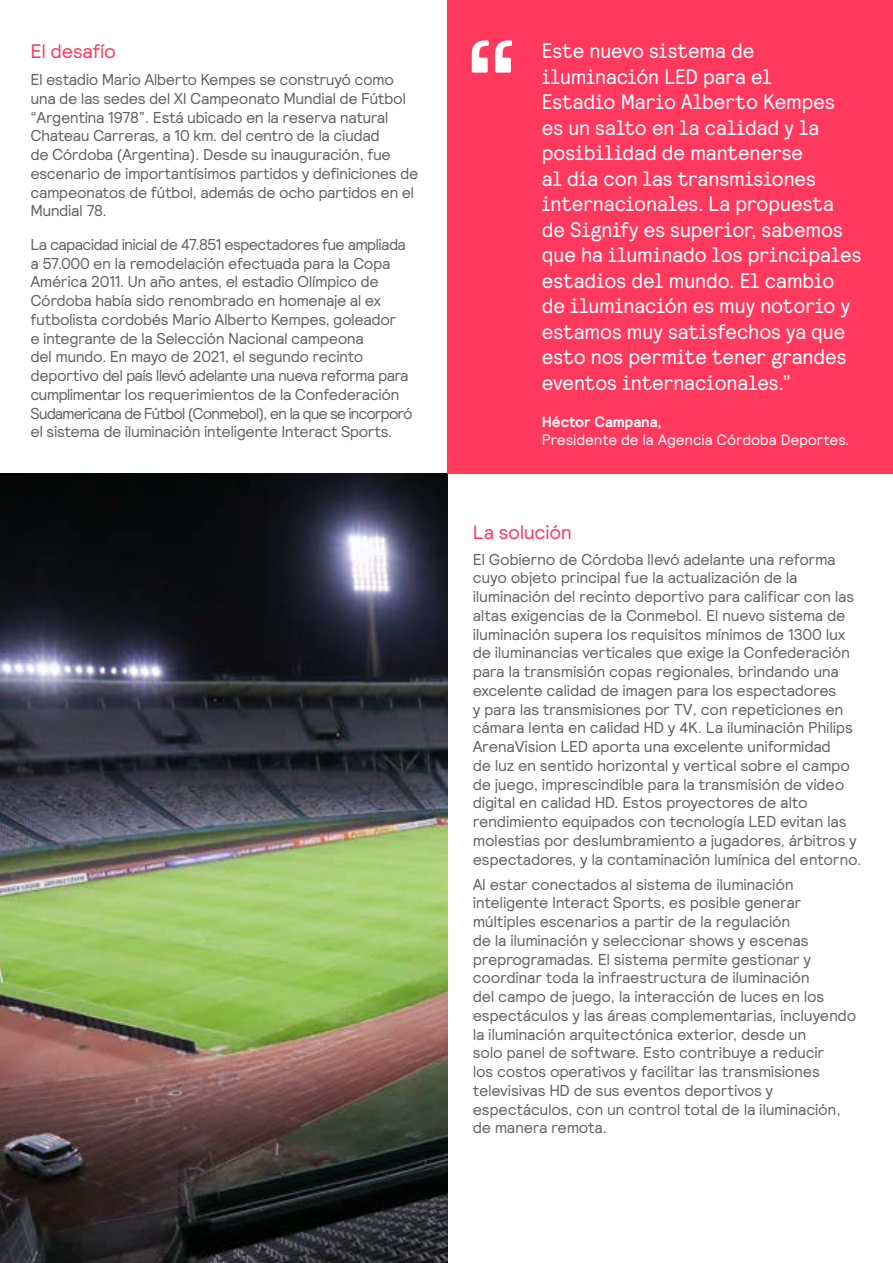
<style>
.page{position:relative;width:893px;height:1263px;background:#fff}
.page>*{position:absolute;margin:0;border:0;box-sizing:border-box;transform-origin:0 0}
.t1{font:155.25px "Relative";color:#fff}
.t2{font:21px/25.5px "Relative Faux";letter-spacing:-.005em;color:#fff}
.t3{font:19.5px "Relative";letter-spacing:-.015em;color:#ff385e}
.t4{font:15.75px/18.8px "Relative";letter-spacing:-.025em;color:#636367}
.t5{font:15px "Relative";letter-spacing:-.01em;color:#fff}
.t6{font:700 15px "Relative";letter-spacing:-.01em;color:#fff}
</style>
<div class="page">
<img style="left:0;top:474px;width:447px;height:789px">
<div style="left:447px;top:0;width:446px;height:474px;background:#ff385e"></div>
<p class="t3" style="left:31px;top:38px;width:87px">El desafío</p>
<p class="t4" style="left:31px;top:70px;width:389px">El estadio Mario Alberto Kempes se construyó como una de las sedes del XI Campeonato Mundial de Fútbol “Argentina 1978”. Está ubicado en la reserva natural Chateau Carreras, a 10 km. del centro de la ciudad<br>de Córdoba (Argentina). Desde su inauguración, fue escenario de importantísimos partidos y definiciones de campeonatos de fútbol, además de ocho partidos en el Mundial 78.</p>
<p class="t4" style="left:31px;top:235px;width:384px">La capacidad inicial de 47.851 espectadores fue ampliada a 57.000 en la remodelación efectuada para la Copa América 2011. Un año antes, el estadio Olímpico de Córdoba había sido renombrado en homenaje al ex futbolista cordobés Mario Alberto Kempes, goleador<br>e integrante de la Selección Nacional campeona<br>del mundo. En mayo de 2021, el segundo recinto deportivo del país llevó adelante una nueva reforma para cumplimentar los requerimientos de la Confederación Sudamericana de Fútbol (Conmebol), en la que se incorporó el sistema de iluminación inteligente Interact Sports.</p>
<h1 class="t1" style="left:460px;top:-6px;width:65px">“</h1>
<p class="t2" style="left:542px;top:38px;width:321px">Este nuevo sistema de iluminación LED para el<br>Estadio Mario Alberto Kempes<br>es un salto en la calidad y la posibilidad de mantenerse<br>al día con las transmisiones internacionales. La propuesta de Signify es superior, sabemos que ha iluminado los principales estadios del mundo. El cambio de iluminación es muy notorio y estamos muy satisfechos ya que esto nos permite tener grandes eventos internacionales.”</p>
<p class="t6" style="left:542px;top:412px;width:122px">Héctor Campana,</p>
<p class="t5" style="left:542px;top:430px;width:309px">Presidente de la Agencia Córdoba Deportes.</p>
<p class="t3" style="left:473px;top:520px;width:101px">La solución</p>
<p class="t4" style="left:473px;top:549px;width:390px">El Gobierno de Córdoba llevó adelante una reforma cuyo objeto principal fue la actualización de la iluminación del recinto deportivo para calificar con las altas exigencias de la Conmebol. El nuevo sistema de iluminación supera los requisitos mínimos de 1300 lux de iluminancias verticales que exige la Confederación para la transmisión copas regionales, brindando una excelente calidad de imagen para los espectadores<br>y para las transmisiones por TV, con repeticiones en cámara lenta en calidad HD y 4K. La iluminación Philips ArenaVision LED aporta una excelente uniformidad<br>de luz en sentido horizontal y vertical sobre el campo de juego, imprescindible para la transmisión de video digital en calidad HD. Estos proyectores de alto rendimiento equipados con tecnología LED evitan las molestias por deslumbramiento a jugadores, árbitros y espectadores, y la contaminación lumínica del entorno.</p>
<p class="t4" style="left:473px;top:874px;width:385px">Al estar conectados al sistema de iluminación inteligente Interact Sports, es posible generar múltiples escenarios a partir de la regulación<br>de la iluminación y seleccionar shows y escenas preprogramadas. El sistema permite gestionar y coordinar toda la infraestructura de iluminación<br>del campo de juego, la interacción de luces en los espectáculos y las áreas complementarias, incluyendo la iluminación arquitectónica exterior, desde un<br>solo panel de software. Esto contribuye a reducir<br>los costos operativos y facilitar las transmisiones televisivas HD de sus eventos deportivos y espectáculos, con un control total de la iluminación, de manera remota.</p>
</div>
